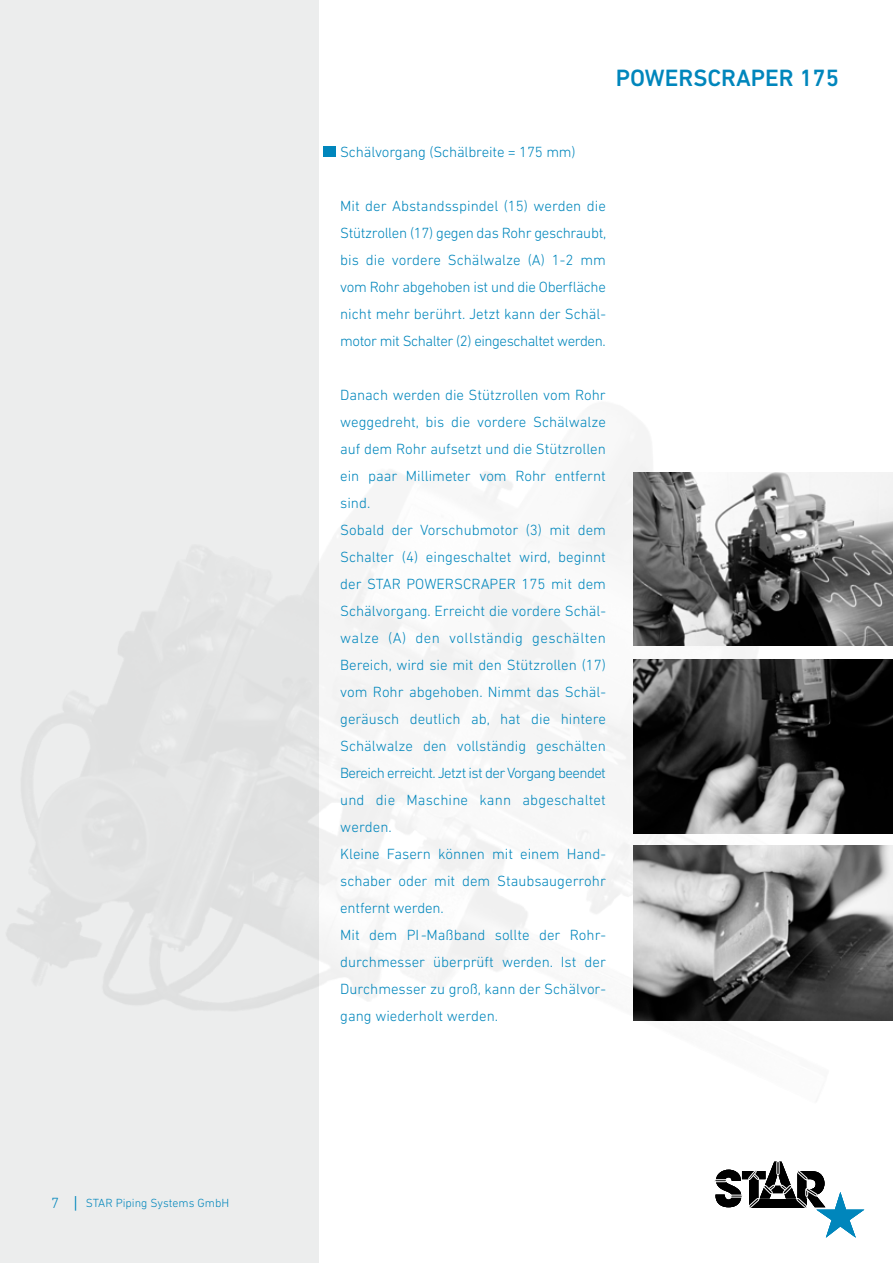
<style>
.page{position:relative;width:893px;height:1263px;background:#fff}
.page>*{position:absolute;margin:0;border:0;box-sizing:border-box;transform-origin:0 0}
.t1{font:500 24px "DIN Next LT Pro";color:#0086bc}
.t2{font:300 15px/27px "DIN Next LT Pro";color:#0086bc;text-align:justify}
.t3{font:300 12px "DIN Next LT Pro";color:#0086bc}
.s1{font-family:"Arial";font-weight:400;font-size:12px}
</style>
<div class="page">
<div style="left:0;top:0;width:319px;height:1263px;background:#eceded"></div>
<img style="left:6px;top:421px;width:836px;height:600px">
<div style="left:323px;top:146px;width:13px;height:11px;background:#0086bc"></div>
<svg style="left:714px;top:1161px;width:150px;height:77px"></svg>
<img style="left:634px;top:845px;width:259px;height:176px">
<img style="left:634px;top:660px;width:259px;height:173px">
<img style="left:634px;top:472px;width:259px;height:174px">
<p class="t2" style="left:51px;top:1189px;width:30px">7 <span class="s1">│</span></p>
<p class="t3" style="left:86px;top:1196px;width:145px">STAR Piping Systems GmbH</p>
<h1 class="t1" style="left:616px;top:64px;width:225px">POWERSCRAPER 175</h1>
<p class="t2" style="left:340px;top:138px;width:237px">Schälvorgang (Schälbreite = 175 mm)</p>
<p class="t2" style="left:340px;top:192px;width:268px">Mit der Abstandsspindel (15) werden die Stützrollen (17) gegen das Rohr geschraubt, bis die vordere Schälwalze (A) 1-‑2 mm vom Rohr abgehoben ist und die Oberfläche nicht mehr berührt. Jetzt kann der Schäl&shy;motor mit Schalter (2) eingeschaltet werden.</p>
<p class="t2" style="left:340px;top:381px;width:267px;text-align:left">Danach werden die Stützrollen vom Rohr weggedreht, bis die vordere Schälwalze auf dem Rohr aufsetzt und die Stützrollen ein paar Millimeter vom Rohr entfernt sind.<br>Sobald der Vorschubmotor (3) mit dem Schalter (4) eingeschaltet wird, beginnt der STAR POWERSCRAPER 175 mit dem Schälvorgang. Erreicht die vordere Schäl&shy;walze (A) den vollständig geschälten Bereich, wird sie mit den Stützrollen (17) vom Rohr abgehoben. Nimmt das Schäl&shy;geräusch deutlich ab, hat die hintere Schälwalze den vollständig geschälten Bereich erreicht. Jetzt ist der Vorgang beendet und die Maschine kann abgeschaltet werden.<br>Kleine Fasern können mit einem Hand&shy;schaber oder mit dem Staubsaugerrohr entfernt werden.<br>Mit dem PI-Maßband sollte der Rohr&shy;durchmesser überprüft werden. Ist der Durchmesser zu groß, kann der Schälvor&shy;gang wiederholt werden.</p>
</div>
